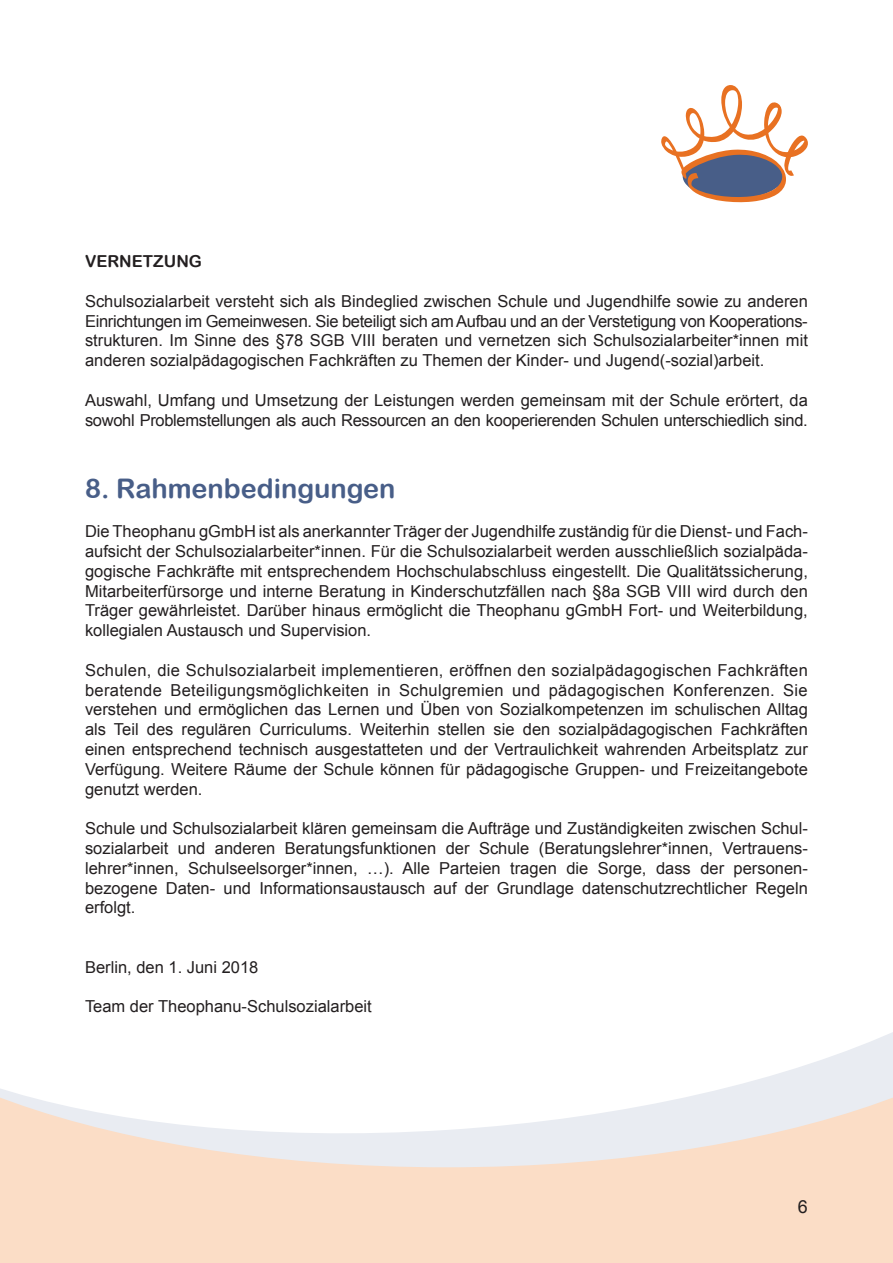
<style>
.page{position:relative;width:893px;height:1263px;background:#fff}
.page>*{position:absolute;margin:0;border:0;box-sizing:border-box;transform-origin:0 0}
.t1{font:27px "Arial Rounded MT Bold";color:#485e88}
.t2{font:18px "Arial";color:#231f20}
.t3{font:16.5px/19.8px "Arial";color:#231f20;text-align:justify}
.t4{font:16.5px/19.8px "Arial";letter-spacing:-.02em;color:#231f20}
.t5{font:16.5px "Arial Rounded MT Bold";color:#231f20}
</style>
<div class="page">
<svg style="left:661px;top:85px;width:147px;height:118px"></svg>
<svg style="left:0;top:1032px;width:893px;height:61px"></svg>
<svg style="left:0;top:1093px;width:893px;height:170px;background:#f8e4d5"></svg>
<p class="t5" style="left:85px;top:252px;width:118px">VERNETZUNG</p>
<p class="t3" style="left:85px;top:291px;width:724px">Schulsozialarbeit versteht sich als Bindeglied zwischen Schule und Jugendhilfe sowie zu anderen Einrichtungen im Gemeinwesen. Sie beteiligt sich am Aufbau und an der Verstetigung von Kooperations&shy;strukturen. Im Sinne des §78 SGB VIII beraten und vernetzen sich Schulsozialarbeiter*innen mit anderen sozialpädagogischen Fachkräften zu Themen der Kinder- und Jugend(-sozial)arbeit.</p>
<p class="t4" style="left:85px;top:390px;width:724px">Auswahl, Umfang und Umsetzung der Leistungen werden gemeinsam mit der Schule erörtert, da sowohl Problemstellungen als auch Ressourcen an den kooperierenden Schulen unterschiedlich sind.</p>
<h1 class="t1" style="left:85px;top:472px;width:312px">8. Rahmenbedingungen</h1>
<p class="t3" style="left:85px;top:522px;width:724px">Die Theophanu gGmbH ist als anerkannter Träger der Jugendhilfe zuständig für die Dienst- und Fach&shy;aufsicht der Schulsozialarbeiter*innen. Für die Schulsozialarbeit werden ausschließlich sozialpäda&shy;gogische Fachkräfte mit entsprechendem Hochschulabschluss eingestellt. Die Qualitätssicherung, Mitarbeiterfürsorge und interne Beratung in Kinderschutzfällen nach §8a SGB VIII wird durch den Träger gewährleistet. Darüber hinaus ermöglicht die Theophanu gGmbH Fort- und Weiterbildung, kollegialen Austausch und Supervision.</p>
<p class="t3" style="left:85px;top:660px;width:724px">Schulen, die Schulsozialarbeit implementieren, eröffnen den sozialpädagogischen Fachkräften beratende Beteiligungsmöglichkeiten in Schulgremien und pädagogischen Konferenzen. Sie verstehen und ermöglichen das Lernen und Üben von Sozialkompetenzen im schulischen Alltag als Teil des regulären Curriculums. Weiterhin stellen sie den sozialpädagogischen Fachkräften einen entsprechend technisch ausgestatteten und der Vertraulichkeit wahrenden Arbeitsplatz zur Verfügung. Weitere Räume der Schule können für pädagogische Gruppen- und Freizeitangebote genutzt werden.</p>
<p class="t3" style="left:85px;top:819px;width:724px">Schule und Schulsozialarbeit klären gemeinsam die Aufträge und Zuständigkeiten zwischen Schul&shy;sozialarbeit und anderen Beratungsfunktionen der Schule (Beratungslehrer*innen, Vertrauens&shy;lehrer*innen, Schulseelsorger*innen, …). Alle Parteien tragen die Sorge, dass der personen&shy;bezogene Daten- und Informationsaustausch auf der Grundlage datenschutzrechtlicher Regeln erfolgt.</p>
<p class="t3" style="left:85px;top:957px;width:175px">Berlin, den 1. Juni 2018</p>
<p class="t3" style="left:85px;top:997px;width:288px">Team der Theophanu-Schulsozialarbeit</p>
<p class="t2" style="left:798px;top:1195px;width:12px">6</p>
</div>
